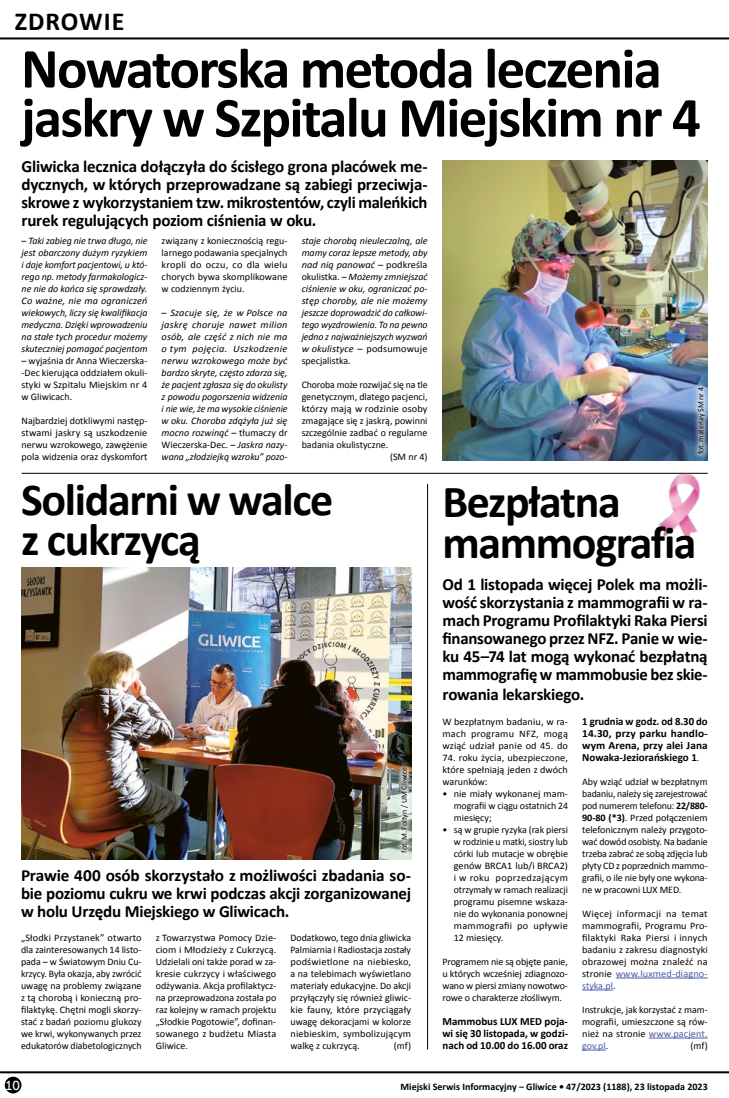
<style>
.page{position:relative;width:729px;height:1098px;background:#fff}
.page>*{position:absolute;margin:0;border:0;box-sizing:border-box;transform-origin:0 0}
.t1{font:700 57px/49px "Calibri";letter-spacing:-.03em;color:#000}
.t2{font:700 46px/40px "Calibri";letter-spacing:-.03em;color:#000}
.t3{font:700 26px "Calibri";letter-spacing:.04em;color:#000}
.t4{font:700 17px/18px "Calibri";letter-spacing:-.015em;color:#000;text-align:justify}
.t5{font:13px "Museo Sans 500";color:#fff}
.t6{font:700 11px/12px "Calibri";color:#000;text-align:justify}
.t7{font:10px/12px "Calibri";color:#000;text-align:justify}
.t8{font:italic 10px/12px "Calibri";letter-spacing:-.005em;color:#000;text-align:justify}
.t9{font:700 10px "Calibri";color:#000}
.t10{font:8px "Calibri";letter-spacing:-.01em;color:#000}
.s1{font-style:normal}
.s2{font-weight:400;font-size:10px}
.s3{font-weight:700}
.s4{color:#4c59a9}
</style>
<div class="page">
<hr style="left:0;top:1070px;width:729px;height:2px;background:#000">
<div style="left:5px;top:1076px;width:16px;height:16px;background:#000;border-radius:50%"></div>
<hr style="left:0;top:37px;width:729px;height:2px;background:#000">
<hr style="left:22px;top:472px;width:685px;height:1px;background:#000">
<hr style="left:427px;top:483px;width:1px;height:566px;background:#000">
<img style="left:442px;top:161px;width:265px;height:299px">
<hr style="left:615px;top:977px;width:92px;height:1px;background:#4c59a9">
<hr style="left:582px;top:989px;width:31px;height:1px;background:#4c59a9">
<hr style="left:649px;top:1037px;width:58px;height:1px;background:#4c59a9">
<svg style="left:582px;top:1049px;width:23px;height:1px"></svg>
<img style="left:21px;top:567px;width:390px;height:292px">
<img style="left:640px;top:472px;width:68px;height:70px">
<div style="left:395px;top:760px;width:19px;height:98px;background:#fff;opacity:.75"></div>
<div style="left:692px;top:381px;width:18px;height:79px;background:#fff;opacity:.75"></div>
<h3 class="t3" style="left:15px;top:5px;width:111px">ZDROWIE</h3>
<h1 class="t1" style="left:21px;top:44px;width:681px">Nowatorska metoda leczenia jaskry w Szpitalu Miejskim nr 4</h1>
<h3 class="t4" style="left:22px;top:157px;width:407px">Gliwicka lecznica dołączyła do ścisłego grona placówek me&shy;dycznych, w których przeprowadzane są zabiegi przeciwja&shy;skrowe z wykorzystaniem tzw. mikrostentów, czyli maleńkich rurek regulujących poziom ciśnienia w oku.</h3>
<p class="t8" style="left:22px;top:234px;width:127px"><span class="s1">–</span> Taki zabieg nie trwa długo, nie jest obarczony dużym ryzykiem i daje komfort pacjentowi, u któ&shy;rego np. metody farmakologicz&shy;ne nie do końca się sprawdzały.<br>Co ważne, nie ma ograniczeń wiekowych, liczy się kwalifikacja medyczna. Dzięki wprowadzeniu na stałe tych procedur możemy skuteczniej pomagać pacjentom</p>
<p class="t7" style="left:22px;top:355px;width:127px">– wyjaśnia dr Anna Wieczerska--Dec kierująca oddziałem okuli&shy;styki w Szpitalu Miejskim nr 4 w Gliwicach.</p>
<p class="t7" style="left:22px;top:415px;width:127px">Najbardziej dotkliwymi następ&shy;stwami jaskry są uszkodzenie nerwu wzrokowego, zawężenie pola widzenia oraz dyskomfort</p>
<p class="t7" style="left:162px;top:235px;width:127px">związany z koniecznością regu&shy;larnego podawania specjalnych kropli do oczu, co dla wielu chorych bywa skomplikowane w codziennym życiu.</p>
<p class="t8" style="left:162px;top:306px;width:127px"><span class="s1">–</span> Szacuje się, że w Polsce na jaskrę choruje nawet milion osób, ale część z nich nie ma o tym pojęcia. Uszkodzenie nerwu wzrokowego może być bardzo skryte, często zdarza się, że pacjent zgłasza się do okulisty z powodu pogorszenia widzenia i nie wie, że ma wysokie ciśnienie w oku. Choroba zdążyła już się mocno rozwinąć <span class="s1">– tłumaczy dr Wieczerska-Dec. –</span> Jaskra nazy&shy;wana „złodziejką wzroku” pozo-</p>
<p class="t8" style="left:302px;top:234px;width:127px">staje chorobą nieuleczalną, ale mamy coraz lepsze metody, aby nad nią panować <span class="s1">– podkreśla okulistka. –</span> Możemy zmniejszać ciśnienie w oku, ograniczać po&shy;stęp choroby, ale nie możemy jeszcze doprowadzić do całkowi&shy;tego wyzdrowienia. To na pewno jedno z najważniejszych wyzwań w okulistyce <span class="s1">– podsumowuje specjalistka.</span></p>
<p class="t7" style="left:302px;top:379px;width:127px">Choroba może rozwijać się na tle</p>
<p class="t7" style="left:302px;top:391px;width:127px">genetycznym, dlatego pacjenci,</p>
<p class="t7" style="left:302px;top:403px;width:127px">którzy mają w rodzinie osoby</p>
<p class="t7" style="left:302px;top:415px;width:127px">zmagające się z jaskrą, powinni</p>
<p class="t7" style="left:302px;top:427px;width:127px">szczególnie zadbać o regularne</p>
<p class="t7" style="left:302px;top:439px;width:88px">badania okulistyczne.</p>
<p class="t7" style="left:390px;top:451px;width:39px">(SM nr 4)</p>
<h2 class="t2" style="left:21px;top:480px;width:314px">Solidarni w walce z cukrzycą</h2>
<p class="t10" style="left:399px;top:852px;width:87px;rotate:-90deg">fot. M. Foltyn / UM Gliwice</p>
<h3 class="t4" style="left:21px;top:866px;width:391px">Prawie 400 osób skorzystało z możliwości zbadania so&shy;bie poziomu cukru we krwi podczas akcji zorganizowanej w holu Urzędu Miejskiego w Gliwicach.</h3>
<p class="t7" style="left:21px;top:931px;width:122px">„Słodki Przystanek” otwarto dla zainteresowanych 14 listo&shy;pada – w Światowym Dniu Cu&shy;krzycy. Była okazja, aby zwrócić uwagę na problemy związane z tą chorobą i konieczną pro&shy;filaktykę. Chętni mogli skorzy&shy;stać z badań poziomu glukozy we krwi, wykonywanych przez edukatorów diabetologicznych</p>
<p class="t7" style="left:156px;top:931px;width:122px">z Towarzystwa Pomocy Dzie&shy;ciom i Młodzieży z Cukrzycą.<br>Udzielali oni także porad w za&shy;kresie cukrzycy i właściwego odżywania. Akcja profilaktycz&shy;na przeprowadzona została po raz kolejny w ramach projektu „Słodkie Pogotowie”, dofinan&shy;sowanego z budżetu Miasta Gliwice.</p>
<p class="t7" style="left:290px;top:931px;width:122px">Dodatkowo, tego dnia gliwicka Palmiarnia i Radiostacja zostały podświetlone na niebiesko, a na telebimach wyświetlano materiały edukacyjne. Do akcji przyłączyły się również gliwic&shy;kie fauny, które przyciągały uwagę dekoracjami w kolorze niebieskim, symbolizującym walkę z cukrzycą.</p>
<p class="t7" style="left:394px;top:1039px;width:19px">(mf)</p>
<p class="t10" style="left:695px;top:454px;width:69px;rotate:-90deg">fot. materiay SM nr 4</p>
<h2 class="t2" style="left:442px;top:482px;width:256px">Bezpłatna mammografia</h2>
<h3 class="t4" style="left:442px;top:575px;width:267px">Od 1 listopada więcej Polek ma możli&shy;wość skorzystania z mammografii w ra&shy;mach Programu Profilaktyki Raka Piersi finansowanego przez NFZ. Panie w wie&shy;ku 45–74 lat mogą wykonać bezpłatną mammografię w mammobusie bez skie-</h3>
<h3 class="t4" style="left:442px;top:685px;width:143px">rowania lekarskiego.</h3>
<p class="t7" style="left:442px;top:715px;width:127px">W bezpłatnym badaniu, w ra&shy;mach programu NFZ, mogą wziąć udział panie od 45. do</p>
<p class="t7" style="left:442px;top:751px;width:127px">74. roku życia, ubezpieczone, które spełniają jeden z dwóch warunków:</p>
<p class="t7" style="left:454px;top:787px;width:116px;text-indent:-11px">• nie miały wykonanej mam&shy;mografii w ciągu ostatnich 24 miesięcy;</p>
<p class="t7" style="left:454px;top:823px;width:116px;text-indent:-11px">• są w grupie ryzyka (rak piersi w rodzinie u matki, siostry lub córki lub mutacje w obrębie genów BRCA1 lub/i BRCA2) i w roku poprzedzającym otrzymały w ramach realizacji programu pisemne wskaza&shy;nie do wykonania ponownej mammografii po upływie 12 miesięcy.</p>
<p class="t7" style="left:442px;top:955px;width:127px">Programem nie są objęte panie, u których wcześniej zdiagnozo&shy;wano w piersi zmiany nowotwo&shy;rowe o charakterze złośliwym.</p>
<p class="t6" style="left:442px;top:1014px;width:127px">Mammobus LUX MED poja&shy;wi się 30 listopada, w godzi&shy;nach od 10.00 do 16.00 oraz</p>
<p class="t6" style="left:582px;top:714px;width:127px">1 grudnia w godz. od 8.30 do 14.30, przy parku handlo&shy;wym Arena, przy alei Jana Nowaka-Jeziorańskiego 1<span class="s2">.</span></p>
<p class="t7" style="left:582px;top:775px;width:127px">Aby wziąć udział w bezpłatnym badaniu, należy się zarejestrować pod numerem telefonu: <span class="s3">22/880- 90-80 (*3)</span>. Przed połączeniem telefonicznym należy przygoto&shy;wać dowód osobisty. Na badanie trzeba zabrać ze sobą zdjęcia lub płyty CD z poprzednich mammo&shy;grafii, o ile nie były one wykona&shy;ne w pracowni LUX MED.</p>
<p class="t7" style="left:582px;top:907px;width:127px">Więcej informacji na temat mammografii, Programu Pro&shy;filaktyki Raka Piersi i innych badaniu z zakresu diagnostyki obrazowej można znaleźć na stronie <span class="s4">www.luxmed-diagno&shy;styka.pl</span>.</p>
<p class="t7" style="left:582px;top:1003px;width:127px">Instrukcje, jak korzystać z mam&shy;mografii, umieszczone są rów&shy;nież na stronie <span class="s4">www.pacjent. gov.pl</span>.</p>
<p class="t7" style="left:690px;top:1039px;width:19px">(mf)</p>
<h3 class="t5" style="left:6px;top:1077px;width:16px">10</h3>
<p class="t9" style="left:400px;top:1079px;width:309px">Miejski Serwis Informacyjny – Gliwice • 47/2023 (1188), 23 listopada 2023</p>
</div>
